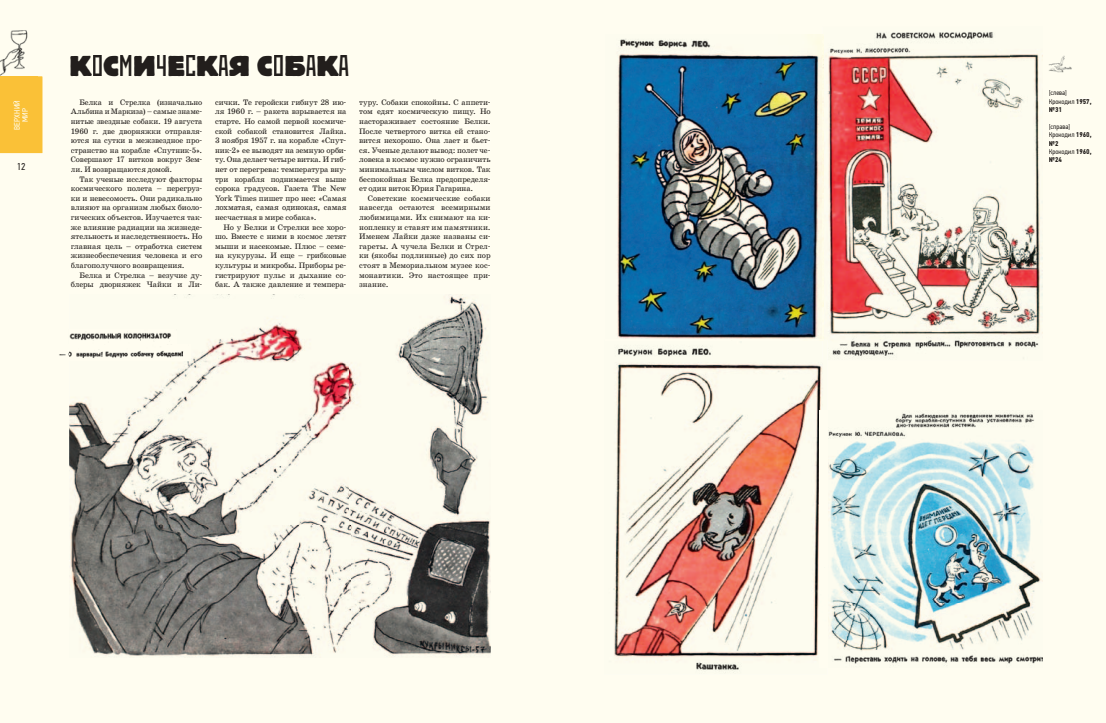
<style>
.page{position:relative;width:1106px;height:723px;background:#fffdf0}
.page>*{position:absolute;margin:0;border:0;box-sizing:border-box;transform-origin:0 0}
.t1{font:30px "Bloc Heavy C";color:#221e1c}
.t2{font:10px "PF Din Text Cond Pro";color:#221e1c}
.t3{font:8px/9.6px "School";letter-spacing:-.005em;color:#221e1c;text-align:justify}
.t4{font:8px/8px "PF Din Text Cond Pro";letter-spacing:.02em;color:#fffdf0;text-align:center}
.t5{font:7px/8.4px "PF Din Text Cond Pro";color:#221e1c}
.s1{font-family:"Rodchenko Cond C"}
.s2{font-weight:700}
</style>
<div class="page">
<div style="left:0;top:77px;width:42px;height:76px;background:#fac137"></div>
<div style="left:13px;top:101px;width:7px;height:28px;background:#fac137"></div>
<div style="left:22px;top:108px;width:6px;height:13px;background:#fac137"></div>
<div style="left:18px;top:163px;width:7px;height:7px;background:#fffdf0"></div>
<div style="left:1049px;top:90px;width:17px;height:6px;background:#fffdf0"></div>
<div style="left:1049px;top:99px;width:25px;height:6px;background:#fffdf0"></div>
<div style="left:1076px;top:99px;width:15px;height:6px;background:#fffdf0"></div>
<div style="left:1049px;top:107px;width:12px;height:5px;background:#fffdf0"></div>
<div style="left:1049px;top:124px;width:21px;height:6px;background:#fffdf0"></div>
<div style="left:1049px;top:132px;width:25px;height:6px;background:#fffdf0"></div>
<div style="left:1076px;top:132px;width:15px;height:6px;background:#fffdf0"></div>
<svg style="left:1049px;top:141px;width:9px;height:4px"></svg>
<div style="left:1049px;top:149px;width:25px;height:6px;background:#fffdf0"></div>
<div style="left:1076px;top:149px;width:15px;height:6px;background:#fffdf0"></div>
<div style="left:1049px;top:157px;width:12px;height:5px;background:#fffdf0"></div>
<img style="left:1048px;top:56px;width:24px;height:16px">
<div style="left:80px;top:99px;width:122px;height:7px;background:#fffdf0"></div>
<div style="left:71px;top:109px;width:131px;height:7px;background:#fffdf0"></div>
<div style="left:71px;top:118px;width:131px;height:7px;background:#fffdf0"></div>
<div style="left:72px;top:128px;width:130px;height:7px;background:#fffdf0"></div>
<div style="left:71px;top:139px;width:131px;height:6px;background:#fffdf0"></div>
<div style="left:71px;top:147px;width:131px;height:7px;background:#fffdf0"></div>
<div style="left:71px;top:157px;width:131px;height:7px;background:#fffdf0"></div>
<div style="left:71px;top:166px;width:101px;height:7px;background:#fffdf0"></div>
<div style="left:80px;top:176px;width:122px;height:7px;background:#fffdf0"></div>
<div style="left:71px;top:187px;width:131px;height:6px;background:#fffdf0"></div>
<div style="left:71px;top:195px;width:131px;height:7px;background:#fffdf0"></div>
<div style="left:71px;top:205px;width:131px;height:7px;background:#fffdf0"></div>
<div style="left:71px;top:214px;width:131px;height:7px;background:#fffdf0"></div>
<div style="left:71px;top:226px;width:131px;height:5px;background:#fffdf0"></div>
<div style="left:71px;top:234px;width:131px;height:6px;background:#fffdf0"></div>
<div style="left:71px;top:243px;width:131px;height:7px;background:#fffdf0"></div>
<div style="left:71px;top:253px;width:131px;height:5px;background:#fffdf0"></div>
<div style="left:71px;top:262px;width:114px;height:7px;background:#fffdf0"></div>
<div style="left:80px;top:272px;width:122px;height:7px;background:#fffdf0"></div>
<div style="left:71px;top:282px;width:131px;height:7px;background:#fffdf0"></div>
<div style="left:215px;top:99px;width:131px;height:7px;background:#fffdf0"></div>
<div style="left:215px;top:109px;width:131px;height:7px;background:#fffdf0"></div>
<div style="left:215px;top:118px;width:131px;height:7px;background:#fffdf0"></div>
<div style="left:215px;top:128px;width:131px;height:6px;background:#fffdf0"></div>
<div style="left:215px;top:138px;width:131px;height:7px;background:#fffdf0"></div>
<div style="left:215px;top:147px;width:131px;height:7px;background:#fffdf0"></div>
<div style="left:215px;top:157px;width:131px;height:7px;background:#fffdf0"></div>
<div style="left:215px;top:168px;width:131px;height:5px;background:#fffdf0"></div>
<div style="left:215px;top:176px;width:131px;height:7px;background:#fffdf0"></div>
<div style="left:215px;top:185px;width:131px;height:8px;background:#fffdf0"></div>
<div style="left:215px;top:195px;width:131px;height:7px;background:#fffdf0"></div>
<div style="left:215px;top:207px;width:131px;height:5px;background:#fffdf0"></div>
<div style="left:215px;top:214px;width:101px;height:7px;background:#fffdf0"></div>
<div style="left:224px;top:224px;width:122px;height:7px;background:#fffdf0"></div>
<div style="left:215px;top:234px;width:131px;height:5px;background:#fffdf0"></div>
<div style="left:215px;top:243px;width:131px;height:6px;background:#fffdf0"></div>
<div style="left:215px;top:253px;width:131px;height:7px;background:#fffdf0"></div>
<div style="left:215px;top:262px;width:131px;height:7px;background:#fffdf0"></div>
<div style="left:215px;top:274px;width:131px;height:5px;background:#fffdf0"></div>
<div style="left:215px;top:282px;width:131px;height:7px;background:#fffdf0"></div>
<div style="left:359px;top:99px;width:131px;height:7px;background:#fffdf0"></div>
<div style="left:359px;top:109px;width:131px;height:7px;background:#fffdf0"></div>
<div style="left:359px;top:118px;width:131px;height:7px;background:#fffdf0"></div>
<div style="left:359px;top:128px;width:131px;height:7px;background:#fffdf0"></div>
<div style="left:359px;top:138px;width:131px;height:7px;background:#fffdf0"></div>
<div style="left:359px;top:147px;width:131px;height:7px;background:#fffdf0"></div>
<div style="left:359px;top:159px;width:131px;height:5px;background:#fffdf0"></div>
<div style="left:359px;top:166px;width:131px;height:6px;background:#fffdf0"></div>
<div style="left:359px;top:176px;width:131px;height:7px;background:#fffdf0"></div>
<div style="left:359px;top:186px;width:114px;height:7px;background:#fffdf0"></div>
<div style="left:368px;top:195px;width:122px;height:6px;background:#fffdf0"></div>
<div style="left:359px;top:207px;width:131px;height:5px;background:#fffdf0"></div>
<div style="left:359px;top:214px;width:131px;height:7px;background:#fffdf0"></div>
<div style="left:359px;top:226px;width:131px;height:5px;background:#fffdf0"></div>
<div style="left:359px;top:234px;width:131px;height:6px;background:#fffdf0"></div>
<div style="left:359px;top:243px;width:131px;height:7px;background:#fffdf0"></div>
<div style="left:359px;top:253px;width:131px;height:7px;background:#fffdf0"></div>
<div style="left:359px;top:262px;width:131px;height:7px;background:#fffdf0"></div>
<div style="left:359px;top:272px;width:131px;height:7px;background:#fffdf0"></div>
<hr style="left:359px;top:283px;width:29px;height:4px;background:#fffdf0">
<div style="left:71px;top:56px;width:21px;height:20px;background:#fffdf0"></div>
<div style="left:93px;top:55px;width:9px;height:21px;background:#fffdf0"></div>
<div style="left:104px;top:56px;width:14px;height:20px;background:#fffdf0"></div>
<div style="left:120px;top:55px;width:11px;height:21px;background:#fffdf0"></div>
<div style="left:134px;top:56px;width:21px;height:20px;background:#fffdf0"></div>
<div style="left:157px;top:55px;width:9px;height:21px;background:#fffdf0"></div>
<div style="left:168px;top:56px;width:16px;height:20px;background:#fffdf0"></div>
<div style="left:187px;top:55px;width:8px;height:21px;background:#fffdf0"></div>
<div style="left:197px;top:56px;width:22px;height:20px;background:#fffdf0"></div>
<div style="left:219px;top:55px;width:9px;height:21px;background:#fffdf0"></div>
<div style="left:230px;top:56px;width:20px;height:20px;background:#fffdf0"></div>
<div style="left:257px;top:56px;width:15px;height:20px;background:#fffdf0"></div>
<div style="left:274px;top:55px;width:9px;height:21px;background:#fffdf0"></div>
<div style="left:286px;top:56px;width:19px;height:20px;background:#fffdf0"></div>
<div style="left:306px;top:55px;width:10px;height:21px;background:#fffdf0"></div>
<div style="left:317px;top:56px;width:22px;height:20px;background:#fffdf0"></div>
<div style="left:339px;top:55px;width:9px;height:21px;background:#fffdf0"></div>
<img style="left:69px;top:294px;width:421px;height:364px">
<img style="left:51px;top:344px;width:139px;height:16px">
<svg style="left:68px;top:330px;width:1px;height:13px"></svg>
<img style="left:69px;top:330px;width:108px;height:13px">
<img style="left:606px;top:34px;width:216px;height:306px">
<img style="left:604px;top:340px;width:223px;height:335px">
<img style="left:822px;top:27px;width:220px;height:333px">
<img style="left:822px;top:340px;width:5px;height:20px">
<img style="left:819px;top:410px;width:223px;height:258px">
<img style="left:0;top:28px;width:37px;height:51px">
<p class="t4" style="left:13px;top:130px;width:31px;rotate:-90deg">ВЕРХНИЙ<br>МИР</p>
<p class="t2" style="left:17px;top:160px;width:10px">12</p>
<h1 class="t1" style="left:69px;top:51px;width:281px">К<span class="s1">О</span>С<span class="s1">М</span>И<span class="s1">Ч</span>Е<span class="s1">С</span>К<span class="s1">А</span>Я С<span class="s1">О</span>Б<span class="s1">А</span>К<span class="s1">А</span></h1>
<p class="t3" style="left:71px;top:97px;width:133px;text-indent:9px">Белка и Стрелка (изначально Альбина и Маркиза) – самые знаме&shy;нитые звездные собаки. 19 августа 1960 г. две дворняжки отправля&shy;ются на сутки в межзвездное про&shy;странство на корабле «Спутник-5».<br>Совершают 17 витков вокруг Зем&shy;ли. И возвращаются домой.</p>
<p class="t3" style="left:71px;top:174px;width:133px;text-indent:9px">Так ученые исследуют факторы космического полета – перегруз&shy;ки и невесомость. Они радикально влияют на организм любых биоло&shy;гических объектов. Изучается так&shy;же влияние радиации на жизнеде&shy;ятельность и наследственность. Но главная цель – отработка систем жизнеобеспечения человека и его благополучного возвращения.</p>
<p class="t3" style="left:71px;top:270px;width:133px;text-align:right">Белка и Стрелка – везучие ду&shy;блеры дворняжек Чайки и Ли-</p>
<p class="t3" style="left:215px;top:97px;width:133px">сички. Те геройски гибнут 28 ию&shy;ля 1960 г. – ракета взрывается на старте. Но самой первой космиче&shy;ской собакой становится Лайка.<br>3 ноября 1957 г. на корабле «Спут&shy;ник-2» ее выводят на земную орби&shy;ту. Она делает четыре витка. И гиб&shy;нет от перегрева: температура вну&shy;три корабля поднимается выше сорока градусов. Газета The New York Times пишет про нее: «Самая лохматая, самая одинокая, самая несчастная в мире собака».</p>
<p class="t3" style="left:215px;top:222px;width:133px;text-indent:9px">Но у Белки и Стрелки все хоро&shy;шо. Вместе с ними в космос летят мыши и насекомые. Плюс – семе&shy;на кукурузы. И еще – грибковые культуры и микробы. Приборы ре&shy;гистрируют пульс и дыхание со&shy;бак. А также давление и темпера-</p>
<p class="t3" style="left:359px;top:97px;width:133px">туру. Собаки спокойны. С аппети&shy;том едят космическую пищу. Но настораживает состояние Белки.<br>После четвертого витка ей стано&shy;вится нехорошо. Она лает и бьет&shy;ся. Ученые делают вывод: полет че&shy;ловека в космос нужно ограничить минимальным числом витков. Так беспокойная Белка предопределя&shy;ет один виток Юрия Гагарина.</p>
<p class="t3" style="left:359px;top:193px;width:133px;text-indent:9px">Советские космические собаки навсегда остаются всемирными любимицами. Их снимают на ки&shy;нопленку и ставят им памятники.<br>Именем Лайки даже названы си&shy;гареты. А чучела Белки и Стрел&shy;ки (якобы подлинные) до сих пор стоят в Мемориальном музее кос&shy;монавтики. Это настоящее при&shy;знание.</p>
<p class="t5" style="left:1048px;top:88px;width:44px">[слева]<br>Крокодил <span class="s2">1957, №31</span></p>
<p class="t5" style="left:1048px;top:122px;width:44px">[справа]<br>Крокодил <span class="s2">1960, №2<br></span>Крокодил <span class="s2">1960, №24</span></p>
</div>
